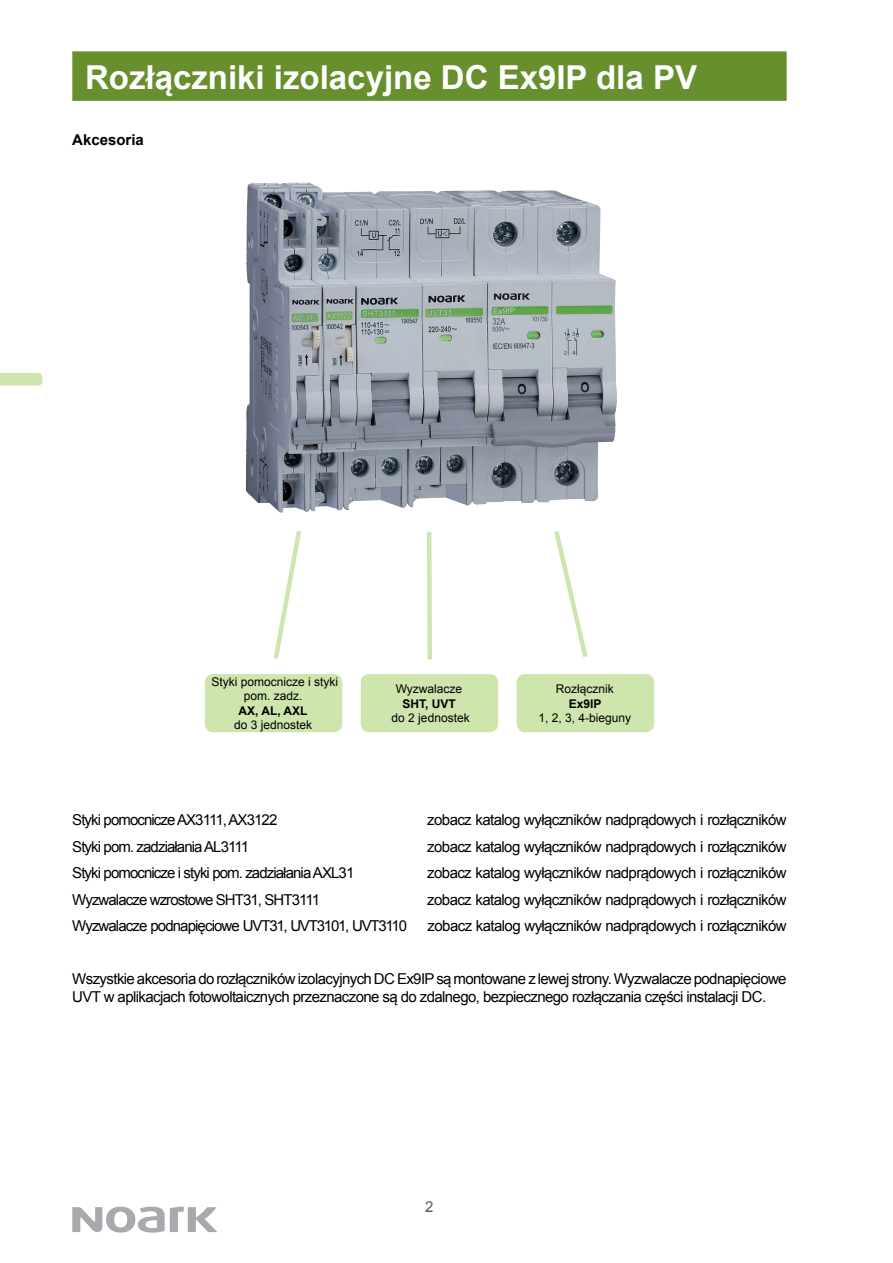
<style>
.page{position:relative;width:893px;height:1263px;background:#fff}
.page>*{position:absolute;margin:0;border:0;box-sizing:border-box;transform-origin:0 0}
.t1{font:700 33px "Arial";color:#fff}
.t2{font:15px/18px "Arial";letter-spacing:-.04em;color:#000}
.t3{font:15px "Arial";letter-spacing:-.06em;color:#000}
.t4{font:700 15px "Arial";color:#000}
.t5{font:15px "Arial";color:#58595b}
.t6{font:12px/14.4px "Arial";color:#000;text-align:center}
.t7{font:700 12px "Arial";color:#000}
</style>
<div class="page">
<svg style="left:72px;top:1206px;width:145px;height:26px"></svg>
<svg style="left:0;top:373px;width:43px;height:13px"></svg>
<div style="left:72px;top:51px;width:715px;height:50px;background:#688f2d"></div>
<img style="left:245px;top:182px;width:372px;height:331px">
<div style="left:517px;top:674px;width:137px;height:58px;background:#cfe5ae;border-radius:9px"></div>
<div style="left:361px;top:674px;width:137px;height:58px;background:#cfe5ae;border-radius:9px"></div>
<div style="left:205px;top:674px;width:137px;height:58px;background:#cfe5ae;border-radius:9px"></div>
<svg style="left:554px;top:531px;width:34px;height:127px"></svg>
<svg style="left:427px;top:531px;width:5px;height:129px"></svg>
<svg style="left:273px;top:531px;width:28px;height:128px"></svg>
<h1 class="t1" style="left:85px;top:55px;width:613px">Rozłączniki izolacyjne DC Ex9IP dla PV</h1>
<p class="t4" style="left:72px;top:130px;width:73px">Akcesoria</p>
<p class="t6" style="left:211px;top:675px;width:128px">Styki pomocnicze i styki pom. zadz.</p>
<p class="t7" style="left:239px;top:702px;width:71px">AX, AL, AXL</p>
<p class="t6" style="left:234px;top:718px;width:80px">do 3 jednostek</p>
<p class="t6" style="left:396px;top:682px;width:68px">Wyzwalacze</p>
<p class="t7" style="left:402px;top:695px;width:55px">SHT, UVT</p>
<p class="t6" style="left:392px;top:711px;width:80px">do 2 jednostek</p>
<p class="t6" style="left:556px;top:682px;width:60px">Rozłącznik</p>
<p class="t7" style="left:569px;top:695px;width:34px">Ex9IP</p>
<p class="t6" style="left:538px;top:711px;width:94px">1, 2, 3, 4-bieguny</p>
<p class="t3" style="left:72px;top:810px;width:207px">Styki pomocnicze AX3111, AX3122</p>
<p class="t2" style="left:427px;top:811px;width:361px">zobacz katalog wyłączników nadprądowych i rozłączników</p>
<p class="t3" style="left:72px;top:837px;width:178px">Styki pom. zadziałania AL3111</p>
<p class="t2" style="left:427px;top:838px;width:361px">zobacz katalog wyłączników nadprądowych i rozłączników</p>
<p class="t3" style="left:72px;top:863px;width:284px">Styki pomocnicze i styki pom. zadziałania AXL31</p>
<p class="t2" style="left:427px;top:864px;width:361px">zobacz katalog wyłączników nadprądowych i rozłączników</p>
<p class="t3" style="left:72px;top:890px;width:249px">Wyzwalacze wzrostowe SHT31, SHT3111</p>
<p class="t2" style="left:427px;top:891px;width:361px">zobacz katalog wyłączników nadprądowych i rozłączników</p>
<p class="t3" style="left:72px;top:916px;width:336px">Wyzwalacze podnapięciowe UVT31, UVT3101, UVT3110</p>
<p class="t2" style="left:428px;top:917px;width:360px">zobacz katalog wyłączników nadprądowych i rozłączników</p>
<p class="t2" style="left:72px;top:970px;width:716px">Wszystkie akcesoria do rozłączników izolacyjnych DC Ex9IP są montowane z lewej strony. Wyzwalacze podnapięciowe<br>UVT w aplikacjach fotowoltaicznych przeznaczone są do zdalnego, bezpiecznego rozłączania części instalacji DC.</p>
<p class="t5" style="left:425px;top:1197px;width:10px">2</p>
</div>
